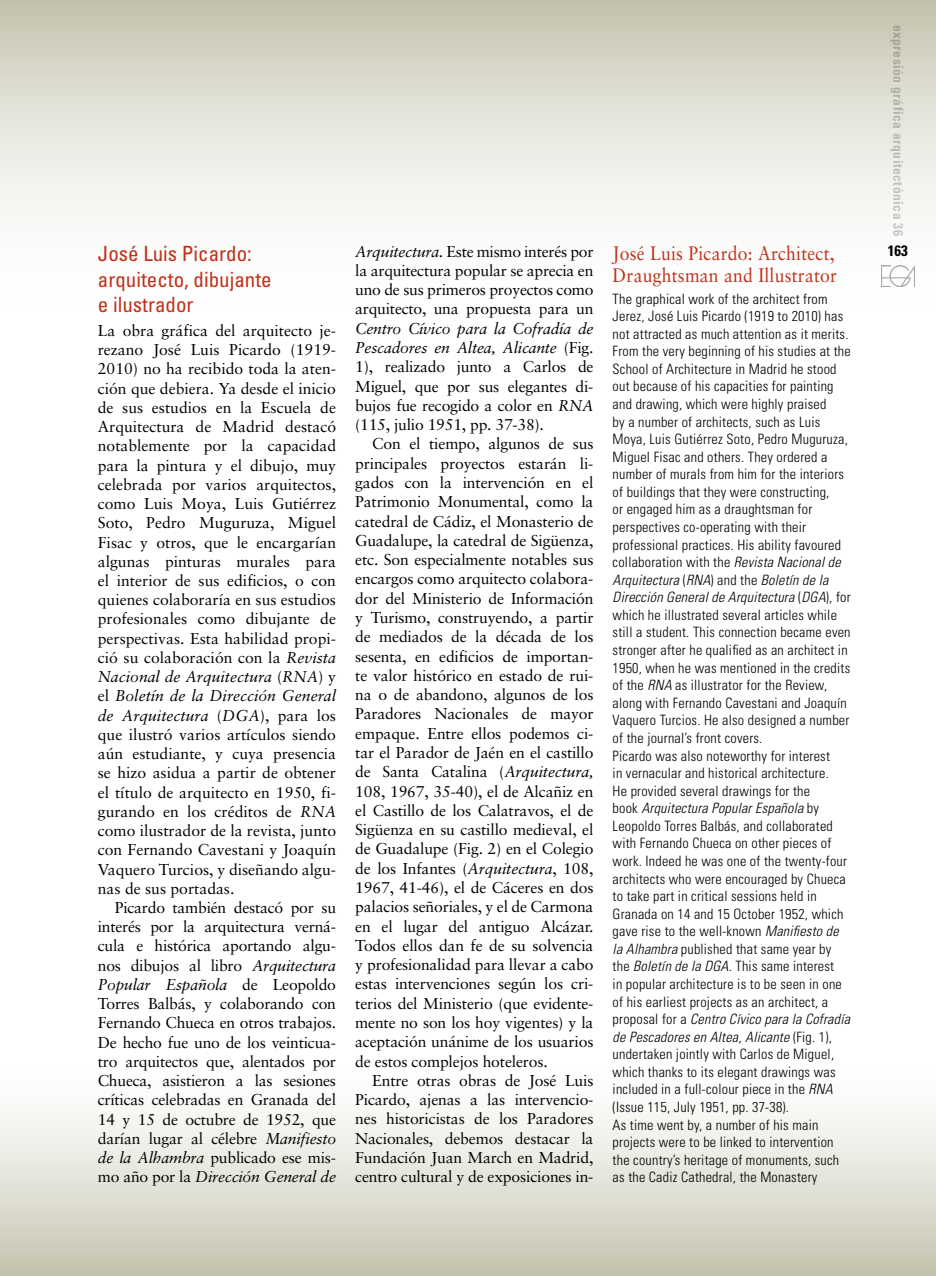
<style>
.page{position:relative;width:936px;height:1276px;background:#fff}
.page>*{position:absolute;margin:0;border:0;box-sizing:border-box;transform-origin:0 0}
.t1{font:condensed 21px/25.5px "Univers";color:#c03019}
.t2{font:19.5px/22px "Sabon";letter-spacing:.015em;color:#c03019;scale:.9 1}
.t3{font:15.75px/19.4px "Sabon";letter-spacing:-.015em;color:#000;text-align:justify}
.t4{font:700 condensed 15px "Univers";color:#000}
.t5{font:300 condensed 14.25px/17.5px "Univers";letter-spacing:.015em;color:#000}
.t6{font:700 condensed 13.5px "Univers";letter-spacing:.035em;color:#a7a9ac}
.s1{font-style:italic}
</style>
<div class="page">
<div style="left:0;top:0;width:935px;height:318px;background:linear-gradient(to bottom,#cbcab7,#fff)"></div>
<div style="left:0;top:1066px;width:935px;height:210px;background:linear-gradient(to bottom,#fff,#c8c6b1)"></div>
<img style="left:880px;top:265px;width:34px;height:21px">
<h1 class="t1" style="left:98px;top:241px;width:175px">José Luis Picardo: arquitecto, dibujante e ilustrador</h1>
<p class="t3" style="left:98px;top:321px;width:240px">La obra gráfica del arquitecto je&shy;rezano José Luis Picardo (1919- 2010) no ha recibido toda la aten&shy;ción que debiera. Ya desde el inicio de sus estudios en la Escuela de Arquitectura de Madrid destacó notablemente por la capacidad para la pintura y el dibujo, muy celebrada por varios arquitectos, como Luis Moya, Luis Gutiérrez Soto, Pedro Muguruza, Miguel Fisac y otros, que le encargarían algunas pinturas murales para el interior de sus edificios, o con quienes colaboraría en sus estudios profesionales como dibujante de perspectivas. Esta habilidad propi&shy;ció su colaboración con la <span class="s1">Revista Nacional de Arquitectura</span> (<span class="s1">RNA</span>) y el <span class="s1">Boletín de la Dirección General de Arquitectura</span> (<span class="s1">DGA</span>), para los que ilustró varios artículos siendo aún estudiante, y cuya presencia se hizo asidua a partir de obtener el título de arquitecto en 1950, fi&shy;gurando en los créditos de <span class="s1">RNA </span>como ilustrador de la revista, junto con Fernando Cavestani y Joaquín Vaquero Turcios, y diseñando algu&shy;nas de sus portadas.</p>
<p class="t3" style="left:98px;top:897px;width:240px;text-indent:17px">Picardo también destacó por su interés por la arquitectura verná&shy;cula e histórica aportando algu&shy;nos dibujos al libro <span class="s1">Arquitectura Popular Española</span> de Leopoldo Torres Balbás, y colaborando con Fernando Chueca en otros trabajos.<br>De hecho fue uno de los veinticua&shy;tro arquitectos que, alentados por Chueca, asistieron a las sesiones críticas celebradas en Granada del 14 y 15 de octubre de 1952, que darían lugar al célebre <span class="s1">Manifiesto de la Alhambra</span> publicado ese mis&shy;mo año por la <span class="s1">Dirección General de</span></p>
<p class="t3" style="left:355px;top:241px;width:240px"><span class="s1">Arquitectura.</span> Este mismo interés por la arquitectura popular se aprecia en uno de sus primeros proyectos como arquitecto, una propuesta para un</p>
<p class="t3" style="left:355px;top:318px;width:240px"><span class="s1">Centro Cívico para la Cofradía de Pescadores en Altea, Alicante</span> (Fig.<br>1), realizado junto a Carlos de Miguel, que por sus elegantes di&shy;bujos fue recogido a color en <span class="s1">RNA </span>(115, julio 1951, pp. 37-38).</p>
<p class="t3" style="left:355px;top:434px;width:240px;text-indent:17px">Con el tiempo, algunos de sus principales proyectos estarán li&shy;gados con la intervención en el Patrimonio Monumental, como la catedral de Cádiz, el Monasterio de Guadalupe, la catedral de Sigüenza, etc. Son especialmente notables sus encargos como arquitecto colabora&shy;dor del Ministerio de Información y Turismo, construyendo, a partir de mediados de la década de los sesenta, en edificios de importan&shy;te valor histórico en estado de rui&shy;na o de abandono, algunos de los Paradores Nacionales de mayor empaque. Entre ellos podemos ci&shy;tar el Parador de Jaén en el castillo de Santa Catalina (<span class="s1">Arquitectura, </span>108, 1967, 35-40), el de Alcañiz en el Castillo de los Calatravos, el de Sigüenza en su castillo medieval, el de Guadalupe (Fig. 2) en el Colegio de los Infantes (<span class="s1">Arquitectura</span>, 108, 1967, 41-46), el de Cáceres en dos palacios señoriales, y el de Carmona en el lugar del antiguo Alcázar.<br>Todos ellos dan fe de su solvencia y profesionalidad para llevar a cabo estas intervenciones según los cri&shy;terios del Ministerio (que evidente&shy;mente no son los hoy vigentes) y la aceptación unánime de los usuarios de estos complejos hoteleros.</p>
<p class="t3" style="left:355px;top:1070px;width:240px;text-indent:17px">Entre otras obras de José Luis Picardo, ajenas a las intervencio&shy;nes historicistas de los Paradores Nacionales, debemos destacar la Fundación Juan March en Madrid, centro cultural y de exposiciones in-</p>
<p class="t2" style="left:612px;top:242px;width:251px">José Luis Picardo: Architect,<br>Draughtsman and Illustrator</p>
<p class="t5" style="left:612px;top:290px;width:240px">The graphical work of the architect from Jerez, José Luis Picardo (1919 to 2010) has not attracted as much attention as it merits.<br>From the very beginning of his studies at the School of Architecture in Madrid he stood out because of his capacities for painting and drawing, which were highly praised<br>by a number of architects, such as Luis Moya, Luis Gutiérrez Soto, Pedro Muguruza, Miguel Fisac and others. They ordered a number of murals from him for the interiors of buildings that they were constructing,<br>or engaged him as a draughtsman for perspectives co-operating with their professional practices. His ability favoured collaboration with the <span class="s1">Revista Nacional de Arquitectura</span> (<span class="s1">RNA</span>) and the <span class="s1">Boletín de la Dirección General de Arquitectura</span> (<span class="s1">DGA</span>), for which he illustrated several articles while still a student. This connection became even stronger after he qualified as an architect in 1950, when he was mentioned in the credits of the <span class="s1">RNA</span> as illustrator for the Review, along with Fernando Cavestani and Joaquín Vaquero Turcios. He also designed a number of the journal’s front covers.<br>Picardo was also noteworthy for interest<br>in vernacular and historical architecture.<br>He provided several drawings for the<br>book <span class="s1">Arquitectura Popular Española</span> by Leopoldo Torres Balbás, and collaborated with Fernando Chueca on other pieces of work. Indeed he was one of the twenty-four architects who were encouraged by Chueca to take part in critical sessions held in Granada on 14 and 15 October 1952, which gave rise to the well-known <span class="s1">Manifiesto de la Alhambra</span> published that same year by the <span class="s1">Boletín de la DGA.</span> This same interest<br>in popular architecture is to be seen in one of his earliest projects as an architect, a proposal for a <span class="s1">Centro Cívico para la Cofradía de Pescadores en Altea, Alicante</span> (Fig. 1), undertaken jointly with Carlos de Miguel, which thanks to its elegant drawings was included in a full-colour piece in the <span class="s1">RNA </span>(Issue 115, July 1951, pp. 37-38).<br>As time went by, a number of his main projects were to be linked to intervention the country’s heritage of monuments, such as the Cadiz Cathedral, the Monastery</p>
<p class="t6" style="left:906px;top:25px;width:213px;rotate:90deg">expresión gráfica arquitectónica 36</p>
<p class="t4" style="left:887px;top:242px;width:21px">163</p>
</div>
